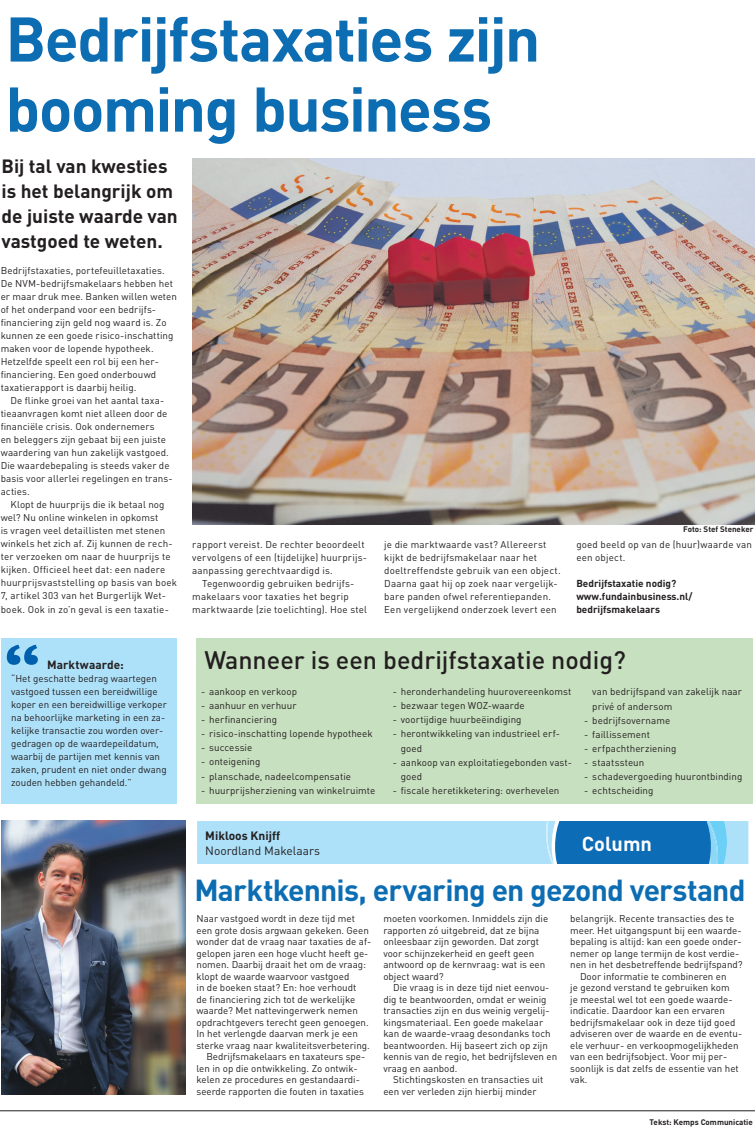
<style>
.page{position:relative;width:755px;height:1129px;background:#fff}
.page>*{position:absolute;margin:0;border:0;box-sizing:border-box;transform-origin:0 0}
.t1{font:700 81px "Swift";color:#0160ae;scale:1.04 1}
.t2{font:700 62px/70px "DINOT";letter-spacing:-.025em;color:#0c6db3}
.t3{font:700 30px "DINOT";letter-spacing:-.03em;color:#0c6db3}
.t4{font:500 25px "DINOT";color:#231f20}
.t5{font:700 20px "DINOT";color:#fff}
.t6{font:700 19px/25px "DINOT";color:#231f20}
.t7{font:12px "DINOT";color:#231f20}
.t8{font:700 12px "DINOT";color:#231f20}
.t9{font:700 11.8px "DINOT";letter-spacing:.005em;color:#231f20}
.t10{font:700 10px/13px "DINOT";color:#231f20}
.t11{font:9.8px/13px "DINOT";color:#231f20}
.t12{font:700 8px "DINOT";color:#231f20}
</style>
<div class="page">
<div style="left:2px;top:638px;width:175px;height:165px;background:#ade1f9"></div>
<img style="left:192px;top:159px;width:562px;height:365px">
<hr style="left:0;top:1110px;width:754px;height:1px;background:#231f20">
<img style="left:2px;top:820px;width:183px;height:273px">
<svg style="left:197px;top:821px;width:550px;height:43px;background:#7fc0e6"></svg>
<div style="left:196px;top:638px;width:556px;height:165px;background:#c7e0bf"></div>
<h2 class="t2" style="left:5px;top:2px;width:536px">Bedrijfstaxaties zijn booming business</h2>
<h3 class="t6" style="left:2px;top:153px;width:178px">Bij tal van kwesties is het belangrijk om de juiste waarde van vastgoed te weten.</h3>
<p class="t11" style="left:1px;top:264px;width:178px">Bedrijfstaxaties, portefeuilletaxaties.<br>De NVM-bedrijfsmakelaars hebben het er maar druk mee. Banken willen weten of het onderpand voor een bedrijfs&shy;financiering zijn geld nog waard is. Zo kunnen ze een goede risico-inschatting maken voor de lopende hypotheek.<br>Hetzelfde speelt een rol bij een her&shy;financiering. Een goed onderbouwd taxatierapport is daarbij heilig.</p>
<p class="t11" style="left:1px;top:394px;width:173px;text-indent:10px">De flinke groei van het aantal taxa&shy;tieaanvragen komt niet alleen door de financiële crisis. Ook ondernemers<br>en beleggers zijn gebaat bij een juiste waardering van hun zakelijk vastgoed.<br>Die waardebepaling is steeds vaker de basis voor allerlei regelingen en trans&shy;acties.</p>
<p class="t11" style="left:1px;top:498px;width:178px;text-indent:10px">Klopt de huurprijs die ik betaal nog wel? Nu online winkelen in opkomst<br>is vragen veel detaillisten met stenen winkels het zich af. Zij kunnen de rech&shy;ter verzoeken om naar de huurprijs te kijken. Officieel heet dat: een nadere huurprijsvaststelling op basis van boek 7, artikel 303 van het Burgerlijk Wet&shy;boek. Ook in zo’n geval is een taxatie-</p>
<h1 class="t1" style="left:3px;top:627px;width:39px">“</h1>
<h3 class="t4" style="left:204px;top:643px;width:423px">Wanneer is een bedrijfstaxatie nodig?</h3>
<p class="t11" style="left:201px;top:684px;width:97px">- aankoop en verkoop</p>
<p class="t11" style="left:201px;top:698px;width:97px">- aanhuur en verhuur</p>
<p class="t11" style="left:201px;top:712px;width:77px">- herfinanciering</p>
<p class="t11" style="left:201px;top:727px;width:173px">- risico-inschatting lopende hypotheek</p>
<p class="t11" style="left:201px;top:741px;width:53px">- successie</p>
<p class="t11" style="left:201px;top:755px;width:61px">- onteigening</p>
<p class="t11" style="left:201px;top:769px;width:151px">- planschade, nadeelcompensatie</p>
<p class="t11" style="left:201px;top:783px;width:175px">- huurprijsherziening van winkelruimte</p>
<p class="t12" style="left:682px;top:524px;width:72px">Foto: Stef Steneker</p>
<p class="t11" style="left:384px;top:537px;width:178px">je die marktwaarde vast? Allereerst kijkt de bedrijfsmakelaar naar het doeltreffendste gebruik van een object.<br>Daarna gaat hij op zoek naar vergelijk&shy;bare panden ofwel referentiepanden.<br>Een vergelijkend onderzoek levert een</p>
<p class="t11" style="left:576px;top:537px;width:177px">goed beeld op van de (huur)waarde van een object.</p>
<p class="t11" style="left:192px;top:537px;width:176px">rapport vereist. De rechter beoordeelt vervolgens of een (tijdelijke) huurprijs&shy;aanpassing gerechtvaardigd is.</p>
<p class="t11" style="left:192px;top:576px;width:176px;text-indent:10px">Tegenwoordig gebruiken bedrijfs&shy;makelaars voor taxaties het begrip marktwaarde (zie toelichting). Hoe stel</p>
<p class="t10" style="left:576px;top:576px;width:118px">Bedrijfstaxatie nodig? www.fundainbusiness.nl/ bedrijfsmakelaars</p>
<p class="t9" style="left:47px;top:656px;width:78px">Marktwaarde:</p>
<p class="t11" style="left:11px;top:671px;width:157px">“Het geschatte bedrag waartegen vastgoed tussen een bereidwillige koper en een bereidwillige verkoper na behoorlijke marketing in een za&shy;kelijke transactie zou worden over&shy;gedragen op de waardepeildatum, waarbij de partijen met kennis van zaken, prudent en niet onder dwang zouden hebben gehandeld.”</p>
<p class="t11" style="left:392px;top:685px;width:180px">- heronderhandeling huurovereenkomst</p>
<p class="t11" style="left:392px;top:699px;width:133px">- bezwaar tegen WOZ-waarde</p>
<p class="t11" style="left:392px;top:713px;width:130px">- voortijdige huurbeëindiging</p>
<p class="t11" style="left:400px;top:726px;width:160px;line-height:14px;text-indent:-8px">- herontwikkeling van industrieel erf&shy;goed</p>
<p class="t11" style="left:400px;top:754px;width:172px;line-height:14px;text-indent:-8px">- aankoop van exploitatiegebonden vast&shy;goed</p>
<p class="t11" style="left:392px;top:783px;width:168px">- fiscale heretikketering: overhevelen</p>
<p class="t11" style="left:592px;top:684px;width:151px;line-height:14px">van bedrijfspand van zakelijk naar privé of andersom</p>
<p class="t11" style="left:584px;top:713px;width:87px">- bedrijfsovername</p>
<p class="t11" style="left:584px;top:727px;width:67px">- faillissement</p>
<p class="t11" style="left:584px;top:741px;width:94px">- erfpachtherziening</p>
<p class="t11" style="left:584px;top:755px;width:61px">- staatssteun</p>
<p class="t11" style="left:584px;top:769px;width:159px">- schadevergoeding huurontbinding</p>
<p class="t11" style="left:584px;top:783px;width:71px">- echtscheiding</p>
<p class="t8" style="left:205px;top:827px;width:76px">Mikloos Knijff</p>
<p class="t7" style="left:205px;top:842px;width:116px">Noordland Makelaars</p>
<h3 class="t5" style="left:581px;top:830px;width:72px">Column</h3>
<h3 class="t3" style="left:194px;top:869px;width:552px">Marktkennis, ervaring en gezond verstand</h3>
<p class="t11" style="left:196px;top:911px;width:160px">Naar vastgoed wordt in deze tijd met</p>
<p class="t11" style="left:196px;top:923px;width:174px">een grote dosis argwaan gekeken. Geen</p>
<p class="t11" style="left:196px;top:934px;width:176px">wonder dat de vraag naar taxaties de af-</p>
<p class="t11" style="left:196px;top:946px;width:173px">gelopen jaren een hoge vlucht heeft ge-</p>
<p class="t11" style="left:196px;top:957px;width:171px">nomen. Daarbij draait het om de vraag:</p>
<p class="t11" style="left:196px;top:969px;width:154px">klopt de waarde waarvoor vastgoed</p>
<p class="t11" style="left:196px;top:980px;width:161px">in de boeken staat? En: hoe verhoudt</p>
<p class="t11" style="left:196px;top:992px;width:160px">de financiering zich tot de werkelijke</p>
<p class="t11" style="left:196px;top:1003px;width:163px">waarde? Met nattevingerwerk nemen</p>
<p class="t11" style="left:196px;top:1015px;width:173px">opdrachtgevers terecht geen genoegen.</p>
<p class="t11" style="left:196px;top:1026px;width:163px">In het verlengde daarvan merk je een</p>
<p class="t11" style="left:196px;top:1038px;width:175px">sterke vraag naar kwaliteitsverbetering.</p>
<p class="t11" style="left:206px;top:1049px;width:160px">Bedrijfsmakelaars en taxateurs spe-</p>
<p class="t11" style="left:196px;top:1061px;width:163px">len in op die ontwikkeling. Zo ontwik-</p>
<p class="t11" style="left:196px;top:1072px;width:165px">kelen ze procedures en gestandaardi-</p>
<p class="t11" style="left:196px;top:1083px;width:169px">seerde rapporten die fouten in taxaties</p>
<p class="t11" style="left:570px;top:911px;width:165px">belangrijk. Recente transacties des te</p>
<p class="t11" style="left:570px;top:922px;width:173px">meer. Het uitgangspunt bij een waarde-</p>
<p class="t11" style="left:570px;top:934px;width:173px">bepaling is altijd: kan een goede onder-</p>
<p class="t11" style="left:570px;top:945px;width:170px">nemer op lange termijn de kost verdie-</p>
<p class="t11" style="left:570px;top:957px;width:174px">nen in het desbetreffende bedrijfspand?</p>
<p class="t11" style="left:579px;top:968px;width:148px">Door informatie te combineren en</p>
<p class="t11" style="left:570px;top:980px;width:161px">je gezond verstand te gebruiken kom</p>
<p class="t11" style="left:570px;top:991px;width:164px">je meestal wel tot een goede waarde-</p>
<p class="t11" style="left:570px;top:1003px;width:156px">indicatie. Daardoor kan een ervaren</p>
<p class="t11" style="left:570px;top:1014px;width:166px">bedrijfsmakelaar ook in deze tijd goed</p>
<p class="t11" style="left:570px;top:1026px;width:173px">adviseren over de waarde en de eventu-</p>
<p class="t11" style="left:570px;top:1037px;width:170px">ele verhuur- en verkoopmogelijkheden</p>
<p class="t11" style="left:570px;top:1049px;width:158px">van een bedrijfsobject. Voor mij per-</p>
<p class="t11" style="left:570px;top:1060px;width:170px">soonlijk is dat zelfs de essentie van het</p>
<p class="t11" style="left:570px;top:1072px;width:19px">vak.</p>
<p class="t11" style="left:383px;top:912px;width:166px;line-height:11.5px">moeten voorkomen. Inmiddels zijn die rapporten zó uitgebreid, dat ze bijna onleesbaar zijn geworden. Dat zorgt voor schijnzekerheid en geeft geen antwoord op de kernvraag: wat is een object waard?</p>
<p class="t11" style="left:383px;top:981px;width:175px;line-height:11.5px;text-indent:10px">Die vraag is in deze tijd niet eenvou&shy;dig te beantwoorden, omdat er weinig transacties zijn en dus weinig vergelij&shy;kingsmateriaal. Een goede makelaar kan de waarde-vraag desondanks toch beantwoorden. Hij baseert zich op zijn kennis van de regio, het bedrijfsleven en vraag en aanbod.</p>
<p class="t11" style="left:383px;top:1073px;width:161px;line-height:11.5px;text-indent:10px">Stichtingskosten en transacties uit een ver verleden zijn hierbij minder</p>
<p class="t12" style="left:649px;top:1116px;width:105px">Tekst: Kemps Communicatie</p>
</div>
